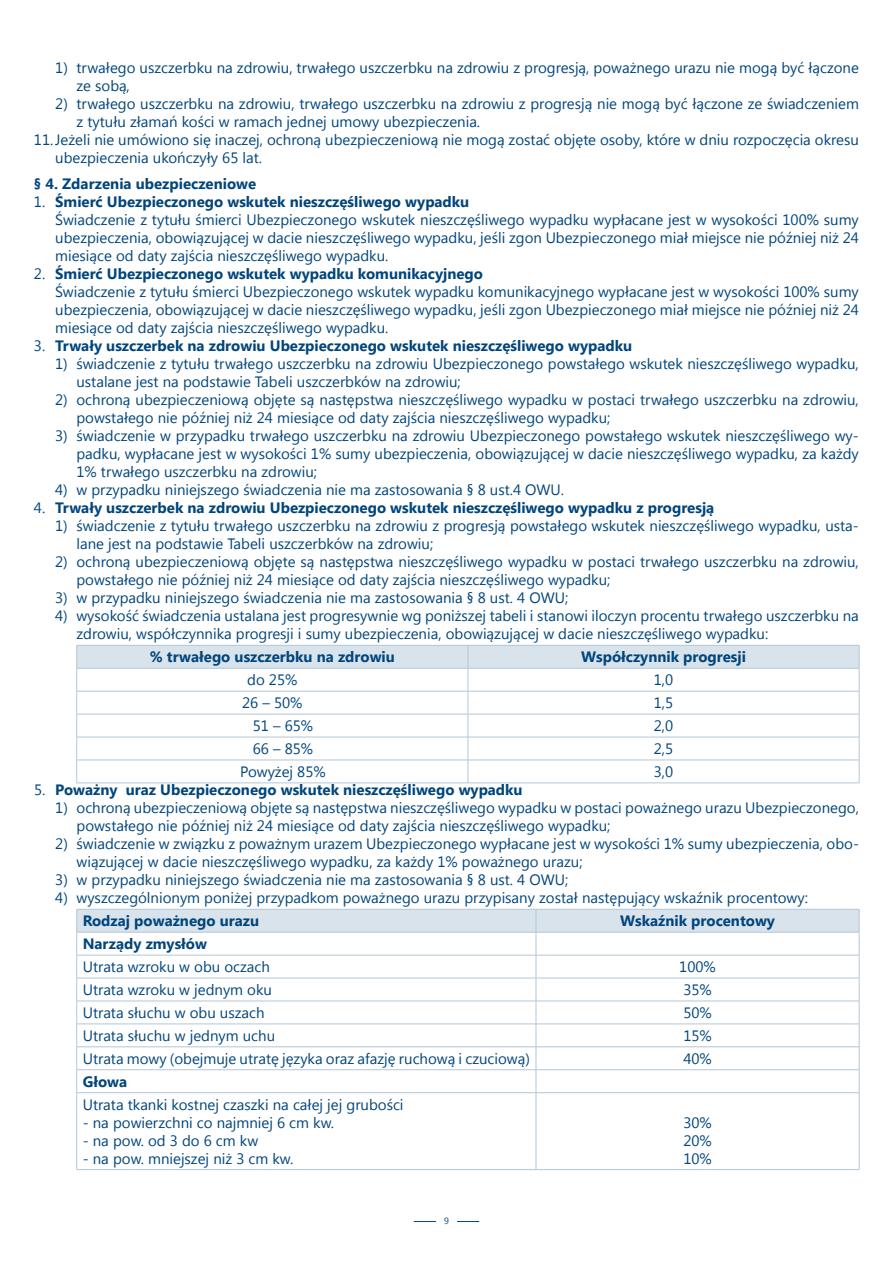
<style>
.page{position:relative;width:893px;height:1263px;background:#fff}
.page>*{position:absolute;margin:0;border:0;box-sizing:border-box;transform-origin:0 0}
.t1{font:15px/18px "Segoe UI";color:#00457c}
.t2{font:700 15px "Segoe UI";color:#00457c}
.t3{font:9px "Segoe UI";color:#00457c}
.s1{font-weight:700}
.s2{font-weight:400}
</style>
<div class="page">
<svg style="left:76px;top:645px;width:784px;height:138px"></svg>
<hr style="left:77px;top:783px;width:391px;height:1px;background:#b3c7d8">
<hr style="left:468px;top:783px;width:391px;height:1px;background:#b3c7d8">
<svg style="left:76px;top:909px;width:784px;height:183px"></svg>
<hr style="left:77px;top:1092px;width:459px;height:1px;background:#b3c7d8">
<hr style="left:76px;top:1093px;width:1px;height:76px;background:#b3c7d8">
<hr style="left:536px;top:1092px;width:323px;height:1px;background:#b3c7d8">
<hr style="left:536px;top:1093px;width:1px;height:76px;background:#b3c7d8">
<hr style="left:859px;top:1093px;width:1px;height:76px;background:#b3c7d8">
<hr style="left:77px;top:1169px;width:459px;height:1px;background:#b3c7d8">
<hr style="left:536px;top:1169px;width:323px;height:1px;background:#b3c7d8">
<svg style="left:414px;top:1221px;width:22px;height:1px"></svg>
<svg style="left:457px;top:1221px;width:22px;height:1px"></svg>
<p class="t1" style="left:77px;top:58px;width:784px;text-indent:-21px">1) trwałego uszczerbku na zdrowiu, trwałego uszczerbku na zdrowiu z progresją, poważnego urazu nie mogą być łączone ze sobą,</p>
<p class="t1" style="left:77px;top:94px;width:784px;text-indent:-21px">2) trwałego uszczerbku na zdrowiu, trwałego uszczerbku na zdrowiu z progresją nie mogą być łączone ze świadczeniem z tytułu złamań kości w ramach jednej umowy ubezpieczenia.</p>
<p class="t1" style="left:55px;top:130px;width:805px;text-indent:-21px">11. Jeżeli nie umówiono się inaczej, ochroną ubezpieczeniową nie mogą zostać objęte osoby, które w dniu rozpoczęcia okresu ubezpieczenia ukończyły 65 lat.</p>
<p class="t2" style="left:34px;top:173px;width:224px">§ 4. Zdarzenia ubezpieczeniowe</p>
<p class="t1" style="left:55px;top:192px;width:805px;text-indent:-21px">1. <span class="s1">Śmierć Ubezpieczonego wskutek nieszczęśliwego wypadku<br></span>Świadczenie z tytułu śmierci Ubezpieczonego wskutek nieszczęśliwego wypadku wypłacane jest w wysokości 100% sumy ubezpieczenia, obowiązującej w dacie nieszczęśliwego wypadku, jeśli zgon Ubezpieczonego miał miejsce nie później niż 24 miesiące od daty zajścia nieszczęśliwego wypadku.</p>
<p class="t1" style="left:55px;top:264px;width:805px;text-indent:-21px">2. <span class="s1">Śmierć Ubezpieczonego wskutek wypadku komunikacyjnego<br></span>Świadczenie z tytułu śmierci Ubezpieczonego wskutek wypadku komunikacyjnego wypłacane jest w wysokości 100% sumy ubezpieczenia, obowiązującej w dacie nieszczęśliwego wypadku, jeśli zgon Ubezpieczonego miał miejsce nie później niż 24 miesiące od daty zajścia nieszczęśliwego wypadku.</p>
<p class="t2" style="left:34px;top:335px;width:600px"><span class="s2">3.</span> Trwały uszczerbek na zdrowiu Ubezpieczonego wskutek nieszczęśliwego wypadku</p>
<p class="t1" style="left:76px;top:354px;width:784px;text-indent:-21px">1) świadczenie z tytułu trwałego uszczerbku na zdrowiu Ubezpieczonego powstałego wskutek nieszczęśliwego wypadku, ustalane jest na podstawie Tabeli uszczerbków na zdrowiu;</p>
<p class="t1" style="left:76px;top:390px;width:784px;text-indent:-21px">2) ochroną ubezpieczeniową objęte są następstwa nieszczęśliwego wypadku w postaci trwałego uszczerbku na zdrowiu, powstałego nie później niż 24 miesiące od daty zajścia nieszczęśliwego wypadku;</p>
<p class="t1" style="left:76px;top:426px;width:784px;text-align:justify;text-indent:-21px">3) świadczenie w przypadku trwałego uszczerbku na zdrowiu Ubezpieczonego powstałego wskutek nieszczęśliwego wy&shy;padku, wypłacane jest w wysokości 1% sumy ubezpieczenia, obowiązującej w dacie nieszczęśliwego wypadku, za każdy 1% trwałego uszczerbku na zdrowiu;</p>
<p class="t1" style="left:55px;top:480px;width:510px">4) w przypadku niniejszego świadczenia nie ma zastosowania § 8 ust.4 OWU.</p>
<p class="t2" style="left:34px;top:497px;width:682px"><span class="s2">4.</span> Trwały uszczerbek na zdrowiu Ubezpieczonego wskutek nieszczęśliwego wypadku z progresją</p>
<p class="t1" style="left:76px;top:516px;width:784px;text-indent:-21px">1) świadczenie z tytułu trwałego uszczerbku na zdrowiu z progresją powstałego wskutek nieszczęśliwego wypadku, usta&shy;lane jest na podstawie Tabeli uszczerbków na zdrowiu;</p>
<p class="t1" style="left:76px;top:552px;width:784px;text-indent:-21px">2) ochroną ubezpieczeniową objęte są następstwa nieszczęśliwego wypadku w postaci trwałego uszczerbku na zdrowiu, powstałego nie później niż 24 miesiące od daty zajścia nieszczęśliwego wypadku;</p>
<p class="t1" style="left:55px;top:588px;width:515px">3) w przypadku niniejszego świadczenia nie ma zastosowania § 8 ust. 4 OWU;</p>
<p class="t1" style="left:76px;top:606px;width:784px;text-indent:-21px">4) wysokość świadczenia ustalana jest progresywnie wg poniższej tabeli i stanowi iloczyn procentu trwałego uszczerbku na zdrowiu, współczynnika progresji i sumy ubezpieczenia, obowiązującej w dacie nieszczęśliwego wypadku:</p>
<p class="t2" style="left:150px;top:646px;width:247px">% trwałego uszczerbku na zdrowiu</p>
<p class="t2" style="left:581px;top:646px;width:167px">Współczynnik progresji</p>
<p class="t1" style="left:247px;top:670px;width:52px">do 25%</p>
<p class="t1" style="left:654px;top:670px;width:21px">1,0</p>
<p class="t1" style="left:242px;top:693px;width:62px">26 – 50%</p>
<p class="t1" style="left:654px;top:693px;width:21px">1,5</p>
<p class="t1" style="left:253px;top:716px;width:62px">51 – 65%</p>
<p class="t1" style="left:654px;top:716px;width:21px">2,0</p>
<p class="t1" style="left:253px;top:739px;width:62px">66 – 85%</p>
<p class="t1" style="left:654px;top:739px;width:21px">2,5</p>
<p class="t1" style="left:240px;top:762px;width:87px">Powyżej 85%</p>
<p class="t1" style="left:654px;top:762px;width:21px">3,0</p>
<p class="t2" style="left:34px;top:779px;width:490px"><span class="s2">5.</span> Poważny uraz Ubezpieczonego wskutek nieszczęśliwego wypadku</p>
<p class="t1" style="left:77px;top:798px;width:784px;text-indent:-21px">1) ochroną ubezpieczeniową objęte są następstwa nieszczęśliwego wypadku w postaci poważnego urazu Ubezpieczonego, powstałego nie później niż 24 miesiące od daty zajścia nieszczęśliwego wypadku;</p>
<p class="t1" style="left:77px;top:834px;width:784px;text-indent:-21px">2) świadczenie w związku z poważnym urazem Ubezpieczonego wypłacane jest w wysokości 1% sumy ubezpieczenia, obo&shy;wiązującej w dacie nieszczęśliwego wypadku, za każdy 1% poważnego urazu;</p>
<p class="t1" style="left:55px;top:870px;width:515px">3) w przypadku niniejszego świadczenia nie ma zastosowania § 8 ust. 4 OWU;</p>
<p class="t1" style="left:55px;top:888px;width:754px">4) wyszczególnionym poniżej przypadkom poważnego urazu przypisany został następujący wskaźnik procentowy:</p>
<p class="t2" style="left:83px;top:910px;width:178px">Rodzaj poważnego urazu</p>
<p class="t2" style="left:620px;top:910px;width:156px">Wskaźnik procentowy</p>
<p class="t2" style="left:83px;top:933px;width:126px">Narządy zmysłów</p>
<p class="t1" style="left:83px;top:957px;width:189px">Utrata wzroku w obu oczach</p>
<p class="t1" style="left:679px;top:957px;width:38px">100%</p>
<p class="t1" style="left:83px;top:980px;width:191px">Utrata wzroku w jednym oku</p>
<p class="t1" style="left:683px;top:980px;width:30px">35%</p>
<p class="t1" style="left:83px;top:1003px;width:183px">Utrata słuchu w obu uszach</p>
<p class="t1" style="left:683px;top:1003px;width:30px">50%</p>
<p class="t1" style="left:83px;top:1026px;width:194px">Utrata słuchu w jednym uchu</p>
<p class="t1" style="left:683px;top:1026px;width:30px">15%</p>
<p class="t1" style="left:83px;top:1049px;width:449px">Utrata mowy (obejmuje utratę języka oraz afazję ruchową i czuciową)</p>
<p class="t1" style="left:683px;top:1049px;width:30px">40%</p>
<p class="t2" style="left:83px;top:1071px;width:46px">Głowa</p>
<p class="t1" style="left:83px;top:1094px;width:322px">Utrata tkanki kostnej czaszki na całej jej grubości</p>
<p class="t1" style="left:83px;top:1112px;width:253px">- na powierzchni co najmniej 6 cm kw.</p>
<p class="t1" style="left:83px;top:1130px;width:177px">- na pow. od 3 do 6 cm kw</p>
<p class="t1" style="left:83px;top:1148px;width:212px">- na pow. mniejszej niż 3 cm kw.</p>
<p class="t1" style="left:683px;top:1112px;width:30px;text-align:justify">30% 20% 10%</p>
<p class="t3" style="left:444px;top:1214px;width:6px">9</p>
</div>
